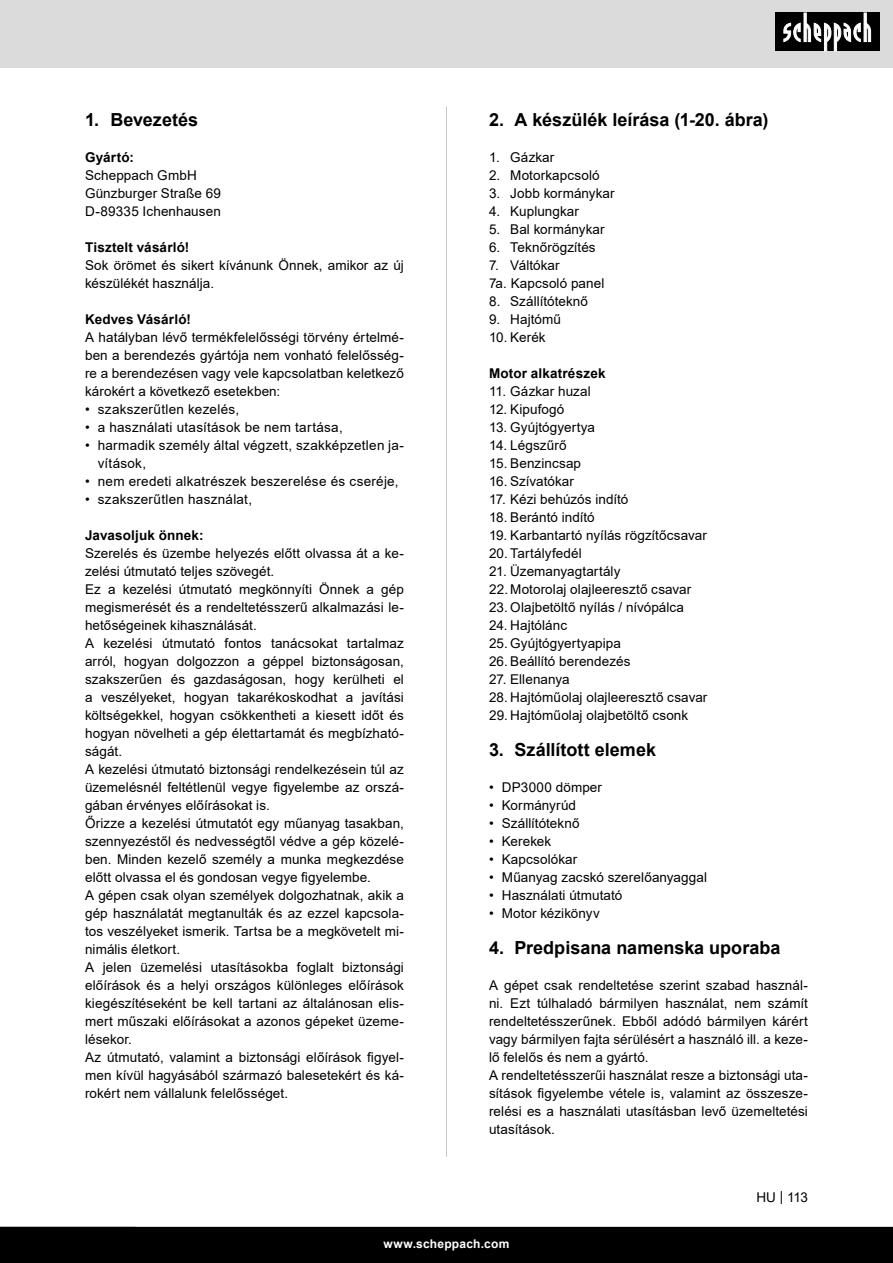
<style>
.page{position:relative;width:893px;height:1263px;background:#fff}
.page>*{position:absolute;margin:0;border:0;box-sizing:border-box;transform-origin:0 0}
.t1{font:700 18px "Arial";color:#000}
.t2{font:13.5px/18px "Arial";letter-spacing:.005em;color:#000;text-align:justify}
.t3{font:700 13.5px "Arial";letter-spacing:.015em;color:#000}
.t4{font:700 12px "Arial";letter-spacing:.02em;color:#fff}
</style>
<div class="page">
<div style="left:0;top:0;width:893px;height:67px;background:#dbdbdb"></div>
<div style="left:0;top:1227px;width:893px;height:36px;background:#000"></div>
<div style="left:775px;top:13px;width:105px;height:38px;background:#000"></div>
<svg style="left:783px;top:13px;width:88px;height:38px"></svg>
<hr style="left:446px;top:106px;width:1px;height:1051px;background:#c7c7c7">
<p class="t1" style="left:85px;top:107px;width:115px">1. Bevezetés</p>
<p class="t3" style="left:85px;top:148px;width:50px">Gyártó:</p>
<p class="t2" style="left:85px;top:166px;width:113px">Scheppach GmbH</p>
<p class="t2" style="left:85px;top:184px;width:137px">Günzburger Straße 69</p>
<p class="t2" style="left:85px;top:202px;width:137px">D-89335 Ichenhausen</p>
<p class="t3" style="left:85px;top:238px;width:106px">Tisztelt vásárló!</p>
<p class="t2" style="left:85px;top:256px;width:320px">Sok örömet és sikert kívánunk Önnek, amikor az új készülékét használja.</p>
<p class="t3" style="left:85px;top:310px;width:108px">Kedves Vásárló!</p>
<p class="t2" style="left:85px;top:328px;width:320px">A hatályban lévő termékfelelősségi törvény értelmé&shy;ben a berendezés gyártója nem vonható felelősség&shy;re a berendezésen vagy vele kapcsolatban keletkező károkért a következő esetekben:</p>
<p class="t2" style="left:85px;top:400px;width:156px">• szakszerűtlen kezelés,</p>
<p class="t2" style="left:85px;top:418px;width:259px">• a használati utasítások be nem tartása,</p>
<p class="t2" style="left:98px;top:436px;width:308px;text-indent:-13px">• harmadik személy által végzett, szakképzetlen ja&shy;vítások,</p>
<p class="t2" style="left:85px;top:472px;width:315px">• nem eredeti alkatrészek beszerelése és cseréje,</p>
<p class="t2" style="left:85px;top:490px;width:169px">• szakszerűtlen használat,</p>
<p class="t3" style="left:85px;top:526px;width:120px">Javasoljuk önnek:</p>
<p class="t2" style="left:85px;top:544px;width:320px">Szerelés és üzembe helyezés előtt olvassa át a ke&shy;zelési útmutató teljes szövegét.</p>
<p class="t2" style="left:85px;top:580px;width:320px">Ez a kezelési útmutató megkönnyíti Önnek a gép megismerését és a rendeltetésszerű alkalmazási le&shy;hetőségeinek kihasználását.</p>
<p class="t2" style="left:85px;top:634px;width:320px">A kezelési útmutató fontos tanácsokat tartalmaz arról, hogyan dolgozzon a géppel biztonságosan, szakszerűen és gazdaságosan, hogy kerülheti el a veszélyeket, hogyan takarékoskodhat a javítási költségekkel, hogyan csökkentheti a kiesett időt és hogyan növelheti a gép élettartamát és megbízható&shy;ságát.</p>
<p class="t2" style="left:85px;top:760px;width:320px">A kezelési útmutató biztonsági rendelkezésein túl az üzemelésnél feltétlenül vegye figyelembe az orszá&shy;gában érvényes előírásokat is.</p>
<p class="t2" style="left:85px;top:814px;width:320px">Őrizze a kezelési útmutatót egy műanyag tasakban, szennyezéstől és nedvességtől védve a gép közelé&shy;ben. Minden kezelő személy a munka megkezdése előtt olvassa el és gondosan vegye figyelembe.</p>
<p class="t2" style="left:85px;top:886px;width:320px">A gépen csak olyan személyek dolgozhatnak, akik a gép használatát megtanulták és az ezzel kapcsola&shy;tos veszélyeket ismerik. Tartsa be a megkövetelt mi&shy;nimális életkort.</p>
<p class="t2" style="left:85px;top:958px;width:320px">A jelen üzemelési utasításokba foglalt biztonsági előírások és a helyi országos különleges előírások kiegészítéseként be kell tartani az általánosan elis&shy;mert műszaki előírásokat a azonos gépeket üzeme&shy;lésekor.</p>
<p class="t2" style="left:85px;top:1048px;width:320px">Az útmutató, valamint a biztonsági előírások figyel&shy;men kívül hagyásából származó balesetekért és ká&shy;rokért nem vállalunk felelősséget.</p>
<p class="t1" style="left:489px;top:107px;width:281px">2. A készülék leírása (1-20. ábra)</p>
<p class="t2" style="left:489px;top:148px;width:67px">1. Gázkar</p>
<p class="t2" style="left:489px;top:166px;width:112px">2. Motorkapcsoló</p>
<p class="t2" style="left:489px;top:184px;width:127px">3. Jobb kormánykar</p>
<p class="t2" style="left:489px;top:202px;width:92px">4. Kuplungkar</p>
<p class="t2" style="left:489px;top:220px;width:117px">5. Bal kormánykar</p>
<p class="t2" style="left:489px;top:238px;width:108px">6. Teknőrögzítés</p>
<p class="t2" style="left:489px;top:256px;width:72px">7. Váltókar</p>
<p class="t2" style="left:489px;top:274px;width:117px">7a. Kapcsoló panel</p>
<p class="t2" style="left:489px;top:292px;width:101px">8. Szállítóteknő</p>
<p class="t2" style="left:489px;top:310px;width:74px">9. Hajtómű</p>
<p class="t2" style="left:489px;top:328px;width:58px">10. Kerék</p>
<p class="t3" style="left:489px;top:364px;width:118px">Motor alkatrészek</p>
<p class="t2" style="left:489px;top:382px;width:103px">11. Gázkar huzal</p>
<p class="t2" style="left:489px;top:400px;width:77px">12. Kipufogó</p>
<p class="t2" style="left:489px;top:418px;width:108px">13. Gyújtógyertya</p>
<p class="t2" style="left:489px;top:436px;width:79px">14. Légszűrő</p>
<p class="t2" style="left:489px;top:454px;width:94px">15. Benzincsap</p>
<p class="t2" style="left:489px;top:472px;width:87px">16. Szívatókar</p>
<p class="t2" style="left:489px;top:490px;width:141px">17. Kézi behúzós indító</p>
<p class="t2" style="left:489px;top:508px;width:107px">18. Berántó indító</p>
<p class="t2" style="left:489px;top:526px;width:219px">19. Karbantartó nyílás rögzítőcsavar</p>
<p class="t2" style="left:489px;top:544px;width:94px">20. Tartályfedél</p>
<p class="t2" style="left:489px;top:562px;width:133px">21. Üzemanyagtartály</p>
<p class="t2" style="left:489px;top:580px;width:204px">22. Motorolaj olajleeresztő csavar</p>
<p class="t2" style="left:489px;top:598px;width:197px">23. Olajbetöltő nyílás / nívópálca</p>
<p class="t2" style="left:489px;top:616px;width:80px">24. Hajtólánc</p>
<p class="t2" style="left:489px;top:634px;width:133px">25. Gyújtógyertyapipa</p>
<p class="t2" style="left:489px;top:652px;width:143px">26. Beállító berendezés</p>
<p class="t2" style="left:489px;top:670px;width:82px">27. Ellenanya</p>
<p class="t2" style="left:489px;top:688px;width:220px">28. Hajtóműolaj olajleeresztő csavar</p>
<p class="t2" style="left:489px;top:706px;width:201px">29. Hajtóműolaj olajbetöltő csonk</p>
<p class="t1" style="left:489px;top:737px;width:168px">3. Szállított elemek</p>
<p class="t2" style="left:489px;top:778px;width:115px">• DP3000 dömper</p>
<p class="t2" style="left:489px;top:796px;width:89px">• Kormányrúd</p>
<p class="t2" style="left:489px;top:814px;width:92px">• Szállítóteknő</p>
<p class="t2" style="left:489px;top:832px;width:64px">• Kerekek</p>
<p class="t2" style="left:489px;top:850px;width:90px">• Kapcsolókar</p>
<p class="t2" style="left:489px;top:868px;width:219px">• Műanyag zacskó szerelőanyaggal</p>
<p class="t2" style="left:489px;top:886px;width:135px">• Használati útmutató</p>
<p class="t2" style="left:489px;top:904px;width:112px">• Motor kézikönyv</p>
<p class="t1" style="left:489px;top:935px;width:293px">4. Predpisana namenska uporaba</p>
<p class="t2" style="left:489px;top:976px;width:320px">A gépet csak rendeltetése szerint szabad használ&shy;ni. Ezt túlhaladó bármilyen használat, nem számít rendeltetésszerűnek. Ebből adódó bármilyen kárért vagy bármilyen fajta sérülésért a használó ill. a keze&shy;lő felelős és nem a gyártó.</p>
<p class="t2" style="left:489px;top:1066px;width:320px">A rendeltetésszerűi használat resze a biztonsági uta&shy;sítások figyelembe vétele is, valamint az összesze&shy;relési es a használati utasításban levő üzemeltetési utasítások.</p>
<p class="t2" style="left:756px;top:1188px;width:53px">HU | 113</p>
<p class="t4" style="left:384px;top:1235px;width:127px">www.scheppach.com</p>
</div>
